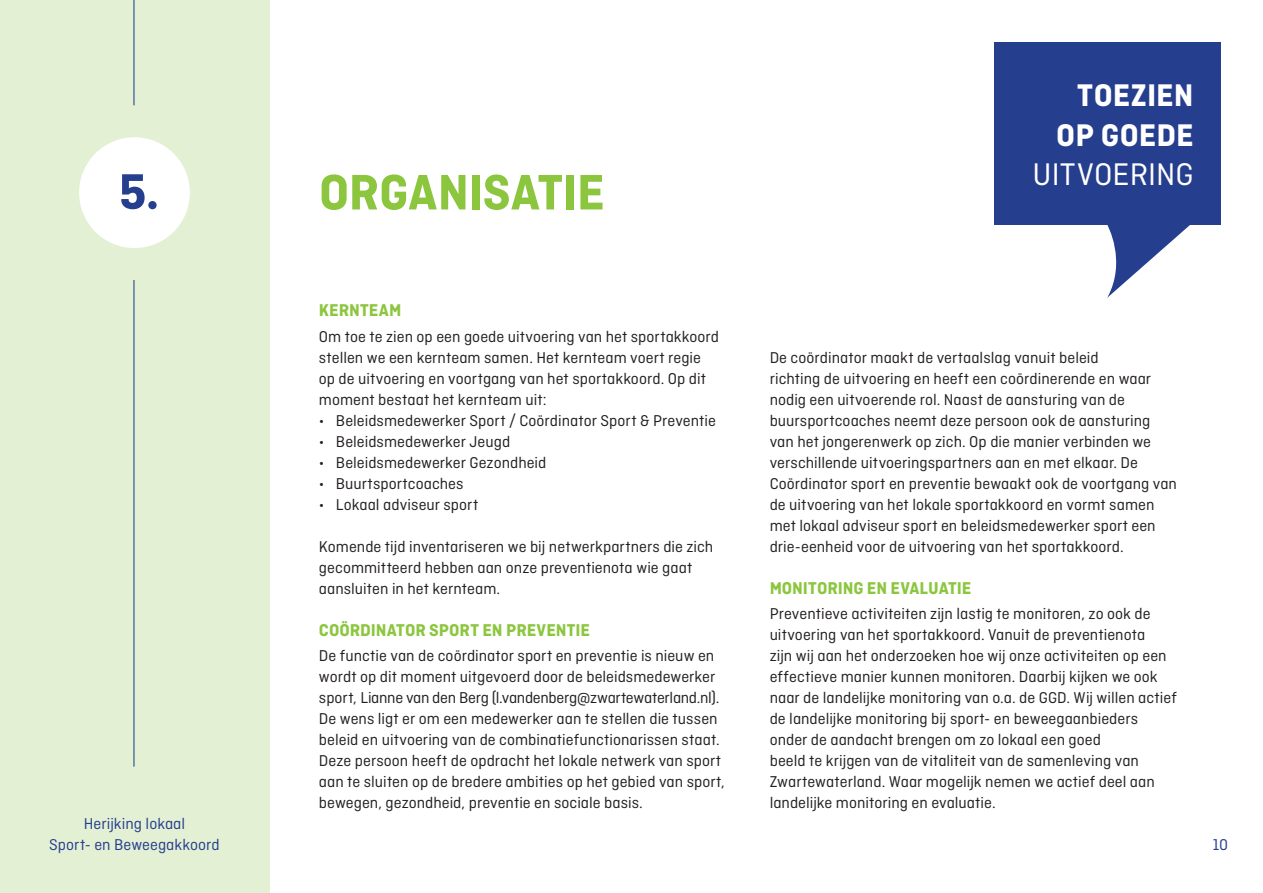
<style>
.page{position:relative;width:1263px;height:893px;background:#fff}
.page>*{position:absolute;margin:0;border:0;box-sizing:border-box;transform-origin:0 0}
.titel{font:700 52.5px "Ciutadella";letter-spacing:-.01em;color:#8bc63e}
.titel-2{font:700 52.5px "Ciutadella";color:#253f8e}
.t1{font:700 33px/39.6px "Ciutadella";letter-spacing:.005em;color:#fff;text-align:right}
.stubitel{font:700 18px "Ciutadella";color:#8bc63e}
.brood{font:16.5px/21px "Ciutadella";color:#231f20}
.t2{font:16.5px/21px "Ciutadella";color:#253f8e;text-align:center}
.s1{font-weight:400}
</style>
<div class="page">
<div style="left:0;top:0;width:269px;height:893px;background:#e4f0d4"></div>
<div style="left:79px;top:137px;width:111px;height:111px;background:#fff;border-radius:50%"></div>
<hr style="left:133px;top:280px;width:1px;height:487px;background:#253f8e">
<hr style="left:133px;top:0;width:1px;height:105px;background:#253f8e">
<div style="left:994px;top:42px;width:226px;height:183px;background:#253f8e"></div>
<svg style="left:1107px;top:225px;width:83px;height:73px"></svg>
<p class="titel-2" style="left:119px;top:161px;width:41px">5.</p>
<p class="titel" style="left:319px;top:162px;width:287px">ORGANISATIE</p>
<p class="t2" style="left:49px;top:813px;width:172px">Herijking lokaal<br>Sport- en Beweegakkoord</p>
<p class="stubitel" style="left:319px;top:300px;width:84px">KERNTEAM</p>
<p class="brood" style="left:319px;top:326px;width:402px">Om toe te zien op een goede uitvoering van het sportakkoord stellen we een kernteam samen. Het kernteam voert regie op de uitvoering en voortgang van het sportakkoord. Op dit moment bestaat het kernteam uit:</p>
<p class="brood" style="left:319px;top:410px;width:399px">• Beleidsmedewerker Sport / Coördinator Sport &amp; Preventie</p>
<p class="brood" style="left:319px;top:431px;width:193px">• Beleidsmedewerker Jeugd</p>
<p class="brood" style="left:319px;top:452px;width:229px">• Beleidsmedewerker Gezondheid</p>
<p class="brood" style="left:319px;top:473px;width:146px">• Buurtsportcoaches</p>
<p class="brood" style="left:319px;top:494px;width:161px">• Lokaal adviseur sport</p>
<p class="brood" style="left:319px;top:536px;width:396px">Komende tijd inventariseren we bij netwerkpartners die zich gecommitteerd hebben aan onze preventienota wie gaat aansluiten in het kernteam.</p>
<p class="stubitel" style="left:319px;top:619px;width:273px">COÖRDINATOR SPORT EN PREVENTIE</p>
<p class="brood" style="left:319px;top:645px;width:407px">De functie van de coördinator sport en preventie is nieuw en wordt op dit moment uitgevoerd door de beleidsmedewerker sport, Lianne van den Berg (l.vandenberg@zwartewaterland.nl).<br>De wens ligt er om een medewerker aan te stellen die tussen beleid en uitvoering van de combinatiefunctionarissen staat.<br>Deze persoon heeft de opdracht het lokale netwerk van sport aan te sluiten op de bredere ambities op het gebied van sport, bewegen, gezondheid, preventie en sociale basis.</p>
<p class="t1" style="left:1033px;top:75px;width:162px">TOEZIEN<br>OP GOEDE<br><span class="s1">UITVOERING</span></p>
<p class="brood" style="left:770px;top:347px;width:409px">De coördinator maakt de vertaalslag vanuit beleid<br>richting de uitvoering en heeft een coördinerende en waar nodig een uitvoerende rol. Naast de aansturing van de buursportcoaches neemt deze persoon ook de aansturing van het jongerenwerk op zich. Op die manier verbinden we verschillende uitvoeringspartners aan en met elkaar. De Coördinator sport en preventie bewaakt ook de voortgang van de uitvoering van het lokale sportakkoord en vormt samen met lokaal adviseur sport en beleidsmedewerker sport een drie-eenheid voor de uitvoering van het sportakkoord.</p>
<p class="stubitel" style="left:770px;top:577px;width:203px">MONITORING EN EVALUATIE</p>
<p class="brood" style="left:770px;top:603px;width:409px">Preventieve activiteiten zijn lastig te monitoren, zo ook de uitvoering van het sportakkoord. Vanuit de preventienota<br>zijn wij aan het onderzoeken hoe wij onze activiteiten op een effectieve manier kunnen monitoren. Daarbij kijken we ook naar de landelijke monitoring van o.a. de GGD. Wij willen actief de landelijke monitoring bij sport- en beweegaanbieders onder de aandacht brengen om zo lokaal een goed<br>beeld te krijgen van de vitaliteit van de samenleving van Zwartewaterland. Waar mogelijk nemen we actief deel aan landelijke monitoring en evaluatie.</p>
<p class="t2" style="left:1213px;top:834px;width:17px">10</p>
</div>
